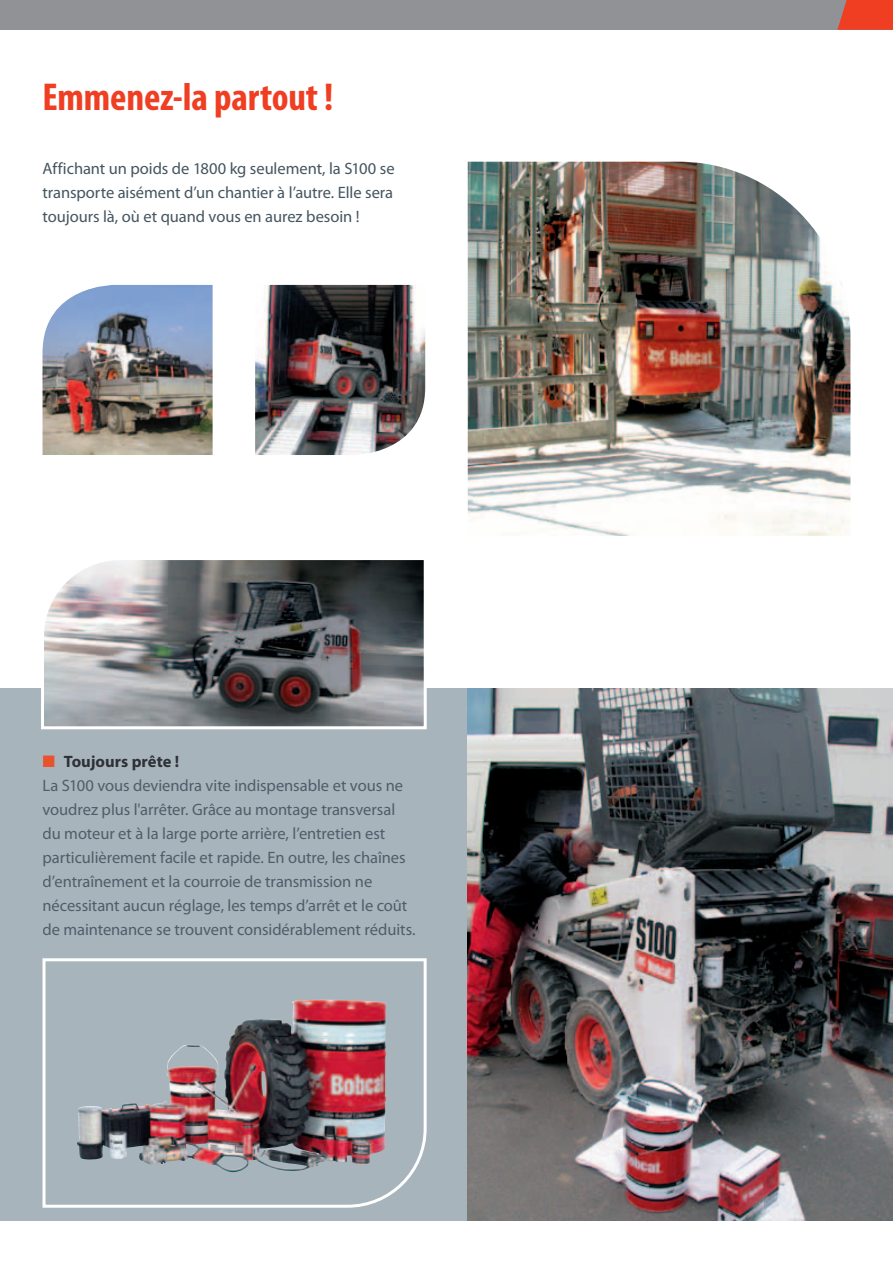
<style>
.page{position:relative;width:893px;height:1263px;background:#fff}
.page>*{position:absolute;margin:0;border:0;box-sizing:border-box;transform-origin:0 0}
.t1{font:700 condensed 39px "Myriad Pro";letter-spacing:-.005em;color:#ef3e22}
.t2{font:16.5px/24px "Myriad Pro";letter-spacing:-.005em;color:#4e5e68}
.t3{font:16.5px/24px "Myriad Pro";letter-spacing:-.005em;color:#45555f;text-align:justify}
.s1{color:#e8532e}
.s2{font-weight:700;color:#2e3135}
</style>
<div class="page">
<div style="left:0;top:689px;width:893px;height:532px;background:#a8b4bc"></div>
<img style="left:468px;top:689px;width:425px;height:531px">
<img style="left:42px;top:958px;width:385px;height:250px">
<img style="left:40px;top:560px;width:388px;height:170px">
<img style="left:468px;top:162px;width:382px;height:374px">
<img style="left:255px;top:285px;width:170px;height:170px">
<img style="left:43px;top:285px;width:170px;height:170px">
<div style="left:0;top:0;width:893px;height:30px;background:#919295"></div>
<svg style="left:837px;top:0;width:56px;height:30px"></svg>
<h1 class="t1" style="left:43px;top:76px;width:292px">Emmenez-la partout !</h1>
<p class="t3" style="left:43px;top:157px;width:354px">Affichant un poids de 1800 kg seulement, la S100 se transporte aisément d’un chantier à l’autre. Elle sera toujours là, où et quand vous en aurez besoin !</p>
<p class="t2" style="left:43px;top:750px;width:375px"><span class="s1">■</span> <span class="s2">Toujours prête !<br></span>La S100 vous deviendra vite indispensable et vous ne voudrez plus l'arrêter. Grâce au montage transversal du moteur et à la large porte arrière, l’entretien est particulièrement facile et rapide. En outre, les chaînes d’entraînement et la courroie de transmission ne nécessitant aucun réglage, les temps d’arrêt et le coût de maintenance se trouvent considérablement réduits.</p>
</div>
